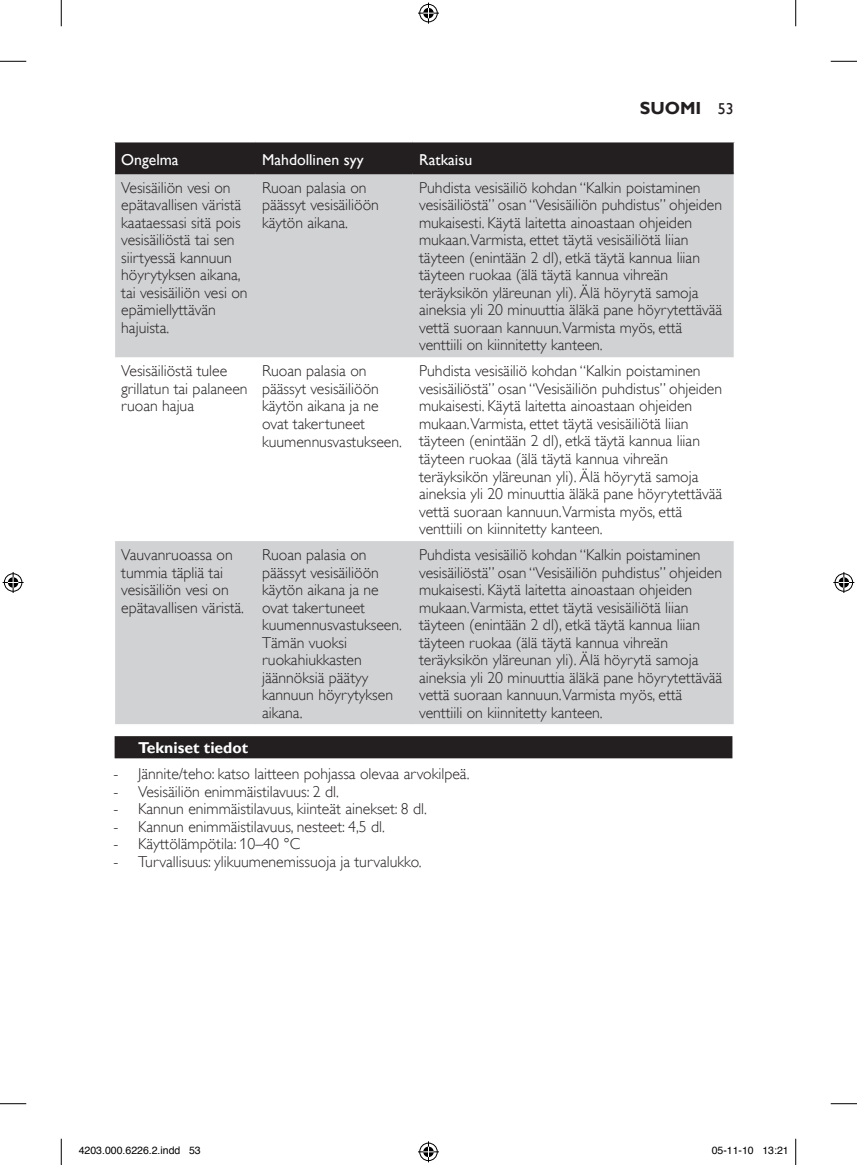
<style>
.page{position:relative;width:857px;height:1165px;background:#fff}
.page>*{position:absolute;margin:0;border:0;box-sizing:border-box;transform-origin:0 0}
.t1{font:700 17.5px "Gill Sans Alt One WGL";color:#231f20}
.t2{font:15.75px/17.5px "Gill Sans Alt One WGL Light";color:#231f20}
.t3{font:15.75px "Gill Sans Alt One WGL";color:#fff}
.t4{font:700 15.75px "Gill Sans Alt One WGL";color:#fff}
.t5{font:10.5px "Helvetica";color:#000}
.s1{font-weight:400;font-size:15.75px}
</style>
<div class="page">
<div style="left:113px;top:735px;width:620px;height:24px;background:#aaa8a9"></div>
<div style="left:115px;top:736px;width:617px;height:22px;background:#231f20"></div>
<div style="left:115px;top:142px;width:618px;height:30px;background:#231f20"></div>
<svg style="left:115px;top:174px;width:618px;height:550px;fill:#d1d2d4"></svg>
<hr style="left:115px;top:172px;width:140px;height:2px;background:#231f20">
<hr style="left:255px;top:172px;width:157px;height:2px;background:#231f20">
<hr style="left:412px;top:172px;width:321px;height:2px;background:#231f20">
<svg style="left:0;top:61px;width:26px;height:1px"></svg>
<svg style="left:830px;top:61px;width:27px;height:1px"></svg>
<svg style="left:0;top:1103px;width:26px;height:1px"></svg>
<svg style="left:830px;top:1103px;width:27px;height:1px"></svg>
<svg style="left:61px;top:0;width:1px;height:26px"></svg>
<svg style="left:61px;top:1138px;width:1px;height:26px"></svg>
<svg style="left:795px;top:0;width:1px;height:26px"></svg>
<svg style="left:795px;top:1138px;width:1px;height:26px"></svg>
<svg style="left:418px;top:3px;width:21px;height:21px"></svg>
<svg style="left:418px;top:1141px;width:21px;height:21px"></svg>
<svg style="left:3px;top:572px;width:21px;height:21px"></svg>
<svg style="left:833px;top:572px;width:21px;height:21px"></svg>
<p class="t1" style="left:640px;top:99px;width:95px">Suomi <span class="s1">53</span></p>
<p class="t3" style="left:121px;top:154px;width:59px">Ongelma</p>
<p class="t3" style="left:262px;top:154px;width:103px">Mahdollinen syy</p>
<p class="t3" style="left:419px;top:154px;width:55px">Ratkaisu</p>
<p class="t2" style="left:121px;top:180px;width:128px">Vesisäiliön vesi on epätavallisen väristä kaataessasi sitä pois vesisäiliöstä tai sen siirtyessä kannuun höyrytyksen aikana, tai vesisäiliön vesi on epämiellyttävän hajuista.</p>
<p class="t2" style="left:262px;top:180px;width:118px">Ruoan palasia on päässyt vesisäiliöön käytön aikana.</p>
<p class="t2" style="left:419px;top:180px;width:305px">Puhdista vesisäiliö kohdan “Kalkin poistaminen vesisäiliöstä” osan “Vesisäiliön puhdistus” ohjeiden mukaisesti. Käytä laitetta ainoastaan ohjeiden mukaan.Varmista, ettet täytä vesisäiliötä liian täyteen (enintään 2 dl), etkä täytä kannua liian täyteen ruokaa (älä täytä kannua vihreän teräyksikön yläreunan yli). Älä höyrytä samoja aineksia yli 20 minuuttia äläkä pane höyrytettävää vettä suoraan kannuun.Varmista myös, että venttiili on kiinnitetty kanteen.</p>
<p class="t2" style="left:121px;top:363px;width:128px">Vesisäiliöstä tulee grillatun tai palaneen ruoan hajua</p>
<p class="t2" style="left:262px;top:363px;width:141px">Ruoan palasia on päässyt vesisäiliöön käytön aikana ja ne ovat takertuneet kuumennusvastukseen.</p>
<p class="t2" style="left:419px;top:363px;width:305px">Puhdista vesisäiliö kohdan “Kalkin poistaminen vesisäiliöstä” osan “Vesisäiliön puhdistus” ohjeiden mukaisesti. Käytä laitetta ainoastaan ohjeiden mukaan.Varmista, ettet täytä vesisäiliötä liian täyteen (enintään 2 dl), etkä täytä kannua liian täyteen ruokaa (älä täytä kannua vihreän teräyksikön yläreunan yli). Älä höyrytä samoja aineksia yli 20 minuuttia äläkä pane höyrytettävää vettä suoraan kannuun.Varmista myös, että venttiili on kiinnitetty kanteen.</p>
<p class="t2" style="left:121px;top:547px;width:124px">Vauvanruoassa on tummia täpliä tai vesisäiliön vesi on epätavallisen väristä.</p>
<p class="t2" style="left:262px;top:547px;width:141px">Ruoan palasia on päässyt vesisäiliöön käytön aikana ja ne ovat takertuneet kuumennusvastukseen.<br>Tämän vuoksi ruokahiukkasten jäännöksiä päätyy kannuun höyrytyksen aikana.</p>
<p class="t2" style="left:419px;top:547px;width:305px">Puhdista vesisäiliö kohdan “Kalkin poistaminen vesisäiliöstä” osan “Vesisäiliön puhdistus” ohjeiden mukaisesti. Käytä laitetta ainoastaan ohjeiden mukaan.Varmista, ettet täytä vesisäiliötä liian täyteen (enintään 2 dl), etkä täytä kannua liian täyteen ruokaa (älä täytä kannua vihreän teräyksikön yläreunan yli). Älä höyrytä samoja aineksia yli 20 minuuttia äläkä pane höyrytettävää vettä suoraan kannuun.Varmista myös, että venttiili on kiinnitetty kanteen.</p>
<p class="t4" style="left:138px;top:739px;width:112px">tekniset tiedot</p>
<p class="t2" style="left:113px;top:766px;width:358px">- Jännite/teho: katso laitteen pohjassa olevaa arvokilpeä.</p>
<p class="t2" style="left:113px;top:783px;width:227px">- Vesisäiliön enimmäistilavuus: 2 dl.</p>
<p class="t2" style="left:113px;top:801px;width:315px">- Kannun enimmäistilavuus, kiinteät ainekset: 8 dl.</p>
<p class="t2" style="left:113px;top:818px;width:273px">- Kannun enimmäistilavuus, nesteet: 4,5 dl.</p>
<p class="t2" style="left:113px;top:836px;width:188px">- Käyttölämpötila: 10–40 °C</p>
<p class="t2" style="left:113px;top:853px;width:310px">- Turvallisuus: ylikuumenemissuoja ja turvalukko.</p>
<p class="t5" style="left:79px;top:1144px;width:124px">4203.000.6226.2.indd 53</p>
<p class="t5" style="left:711px;top:1144px;width:79px">05-11-10 13:21</p>
</div>
